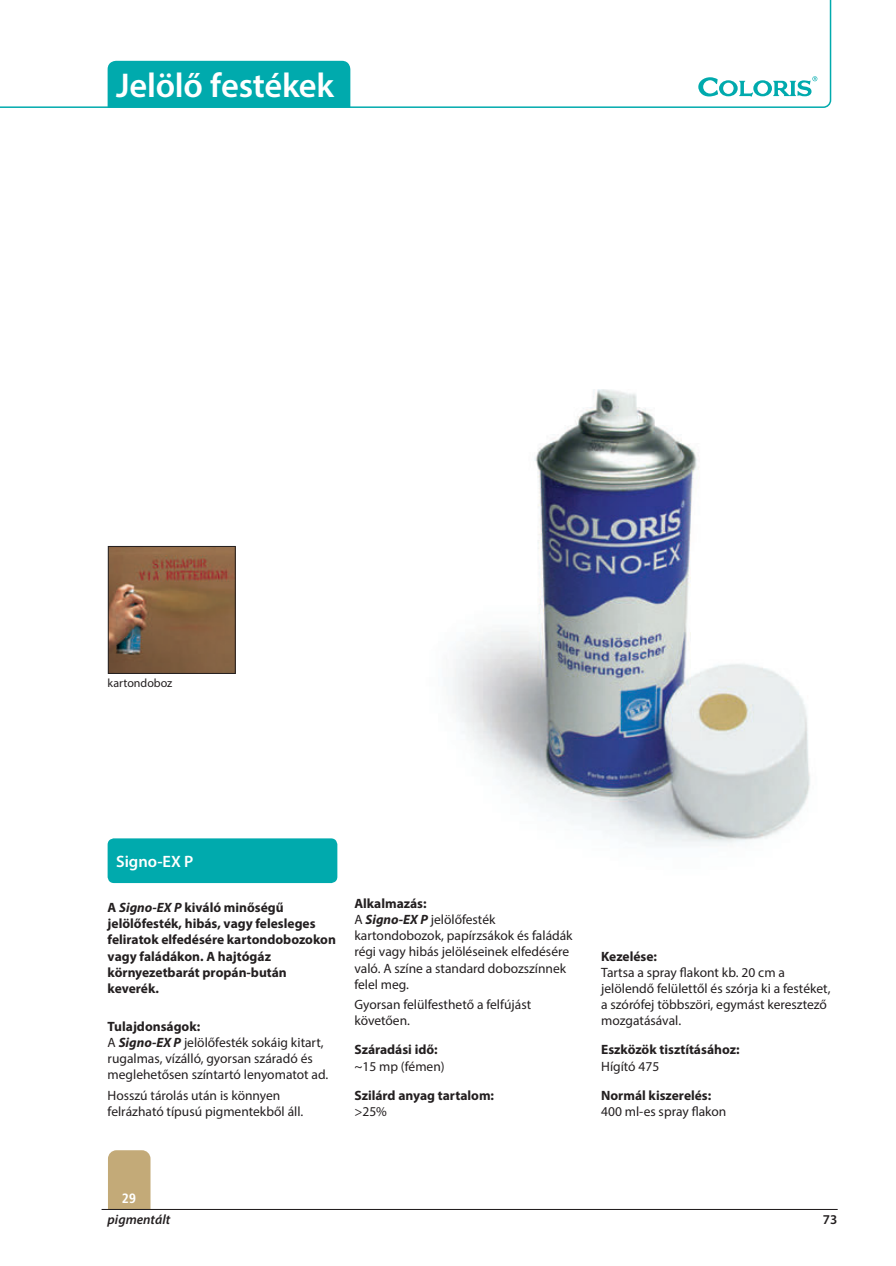
<style>
.page{position:relative;width:896px;height:1266px;background:#fff}
.page>*{position:absolute;margin:0;border:0;box-sizing:border-box;transform-origin:0 0}
.t1{font:600 34.5px "Myriad Pro";letter-spacing:-.005em;color:#fff}
.t2{font:600 16.5px "Myriad Pro";color:#fff}
.t3{font:13.5px/16.2px "Myriad Pro";color:#231f20}
.t4{font:700 13.5px/16.2px "Myriad Pro";color:#231f20}
.t5{font:italic 600 13.5px "Myriad Pro";color:#231f20}
.t6{font:700 13.5px "Transit";color:#231f20}
.t7{font:700 13.5px "Transit";color:#fff}
.t8{font:12px "Myriad Pro";color:#231f20}
.s1{font-style:italic}
.s2{font-weight:700}
.s3{font-weight:700;font-style:italic}
.s4{font-family:"Myriad Pro";font-weight:600}
</style>
<div class="page">
<img style="left:452px;top:389px;width:358px;height:458px">
<div style="left:108px;top:1150px;width:42px;height:68px;background:#c3aa78;border-radius:9px"></div>
<hr style="left:102px;top:1208px;width:735px;height:2px;background:#231f20">
<div style="left:102px;top:1209px;width:735px;height:13px;background:#fff"></div>
<img style="left:110px;top:548px;width:123px;height:123px">
<div style="left:108px;top:546px;width:127px;height:127px;border:1px solid #231f20"></div>
<svg style="left:0;top:0;width:831px;height:108px"></svg>
<svg style="left:698px;top:76px;width:119px;height:21px"></svg>
<div style="left:108px;top:838px;width:229px;height:45px;background:#00aaad;border-radius:6px"></div>
<div style="left:108px;top:61px;width:242px;height:47px;background:#00aaad"></div>
<h1 class="t1" style="left:116px;top:72px;width:219px">Jelölő festékek</h1>
<p class="t8" style="left:108px;top:678px;width:66px">kartondoboz</p>
<p class="t2" style="left:116px;top:855px;width:79px">Signo-EX P</p>
<p class="t4" style="left:108px;top:900px;width:230px">A <span class="s1">Signo-EX P</span> kiváló minőségű jelölőfesték, hibás, vagy felesleges feliratok elfedésére kartondobozokon vagy faládákon. A hajtógáz környezetbarát propán-bután keverék.</p>
<p class="t3" style="left:108px;top:1018px;width:222px"><span class="s2">Tulajdonságok:<br></span>A <span class="s3">Signo-EX P</span> jelölőfesték sokáig kitart, rugalmas, vízálló, gyorsan száradó és meglehetősen színtartó lenyomatot ad.</p>
<p class="t3" style="left:108px;top:1087px;width:197px">Hosszú tárolás után is könnyen felrázható típusú pigmentekből áll.</p>
<p class="t3" style="left:354px;top:896px;width:220px"><span class="s2">Alkalmazás:<br></span>A <span class="s3">Signo-EX P</span> jelölőfesték kartondobozok, papírzsákok és faládák régi vagy hibás jelöléseinek elfedésére való. A színe a standard dobozszínnek felel meg.</p>
<p class="t3" style="left:354px;top:997px;width:178px">Gyorsan felülfesthető a felfújást követően.</p>
<p class="t4" style="left:354px;top:1042px;width:85px">Száradási idő:</p>
<p class="t3" style="left:354px;top:1059px;width:92px">~15 mp (fémen)</p>
<p class="t4" style="left:354px;top:1088px;width:141px">Szilárd anyag tartalom:</p>
<p class="t3" style="left:354px;top:1104px;width:34px">&gt;25%</p>
<p class="t4" style="left:601px;top:949px;width:57px">Kezelése:</p>
<p class="t3" style="left:601px;top:965px;width:231px">Tartsa a spray flakont kb. 20 cm a jelölendő felülettől és szórja ki a festéket, a szórófej többszöri, egymást keresztező mozgatásával.</p>
<p class="t4" style="left:601px;top:1042px;width:140px">Eszközök tisztításához:</p>
<p class="t3" style="left:601px;top:1059px;width:60px">Hígító 475</p>
<p class="t4" style="left:601px;top:1088px;width:112px">Normál kiszerelés:</p>
<p class="t3" style="left:601px;top:1104px;width:127px">400 ml-es spray flakon</p>
<p class="t7" style="left:122px;top:1190px;width:15px">29</p>
<p class="t5" style="left:108px;top:1214px;width:64px">pigmentált</p>
<p class="t6" style="left:819px;top:1211px;width:20px">9/7<span class="s4">73</span></p>
</div>
